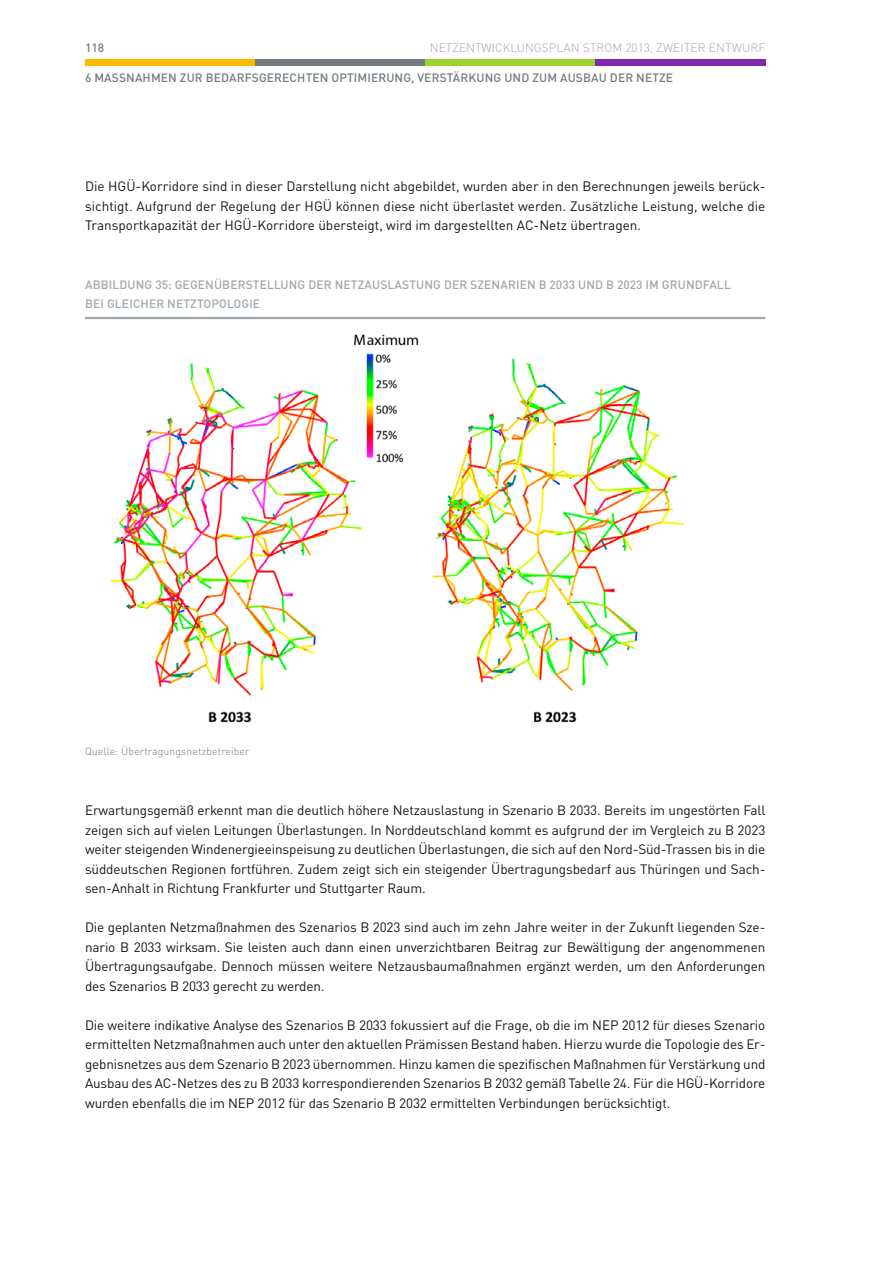
<style>
.page{position:relative;width:893px;height:1263px;background:#fff}
.page>*{position:absolute;margin:0;border:0;box-sizing:border-box;transform-origin:0 0}
.t1{font:13.5px/19.5px "DINOT";letter-spacing:-.01em;color:#151616;text-align:justify}
.t2{font:500 12px "DINOT";letter-spacing:.01em;color:#a0a8ad}
.t3{font:500 12px "DINOT";letter-spacing:.01em;color:#747c80}
.t4{font:300 12px "DINOT";color:#a0a8ad}
.t5{font:300 10.5px "DINOT";letter-spacing:.01em;color:#747c80}
</style>
<div class="page">
<div style="left:85px;top:59px;width:170px;height:6px;background:#fbba00"></div>
<div style="left:255px;top:59px;width:170px;height:6px;background:#747c80"></div>
<div style="left:425px;top:59px;width:170px;height:6px;background:#9bd330"></div>
<div style="left:595px;top:59px;width:170px;height:6px;background:#7f29af"></div>
<hr style="left:85px;top:317px;width:680px;height:2px;background:#a0a8ad">
<img style="left:110px;top:334px;width:574px;height:389px">
<p class="t3" style="left:85px;top:40px;width:21px">118</p>
<p class="t4" style="left:430px;top:40px;width:235px">NETZENTWICKLUNGSPLAN strom 2013, zweite</p>
<p class="t4" style="left:698px;top:40px;width:28px">r Entwu</p>
<p class="t4" style="left:750px;top:40px;width:16px">rf</p>
<p class="t3" style="left:85px;top:70px;width:36px">6 MASSN</p>
<p class="t3" style="left:135px;top:70px;width:110px">AHM EN ZUR BEDARFS</p>
<p class="t3" style="left:259px;top:70px;width:128px">GERECHTEN OPTIM IERUN</p>
<p class="t3" style="left:403px;top:70px;width:66px">G, VERSTÄRKUN</p>
<p class="t3" style="left:494px;top:70px;width:181px">G UN D ZUM AUSBAU DER N ETZE</p>
<p class="t1" style="left:85px;top:176px;width:682px">Die HGÜ-Korridore sind in dieser Darstellung nicht abgebildet, wurden aber in den Berechnungen jeweils berück&shy;sichtigt. Aufgrund der Regelung der HGÜ können diese nicht überlastet werden. Zusätzliche Leistung, welche die Transportkapazität der HGÜ-Korridore übersteigt, wird im dargestellten AC-Netz übertragen.</p>
<p class="t2" style="left:85px;top:277px;width:106px">ABBI LDUNG 35: GEGE</p>
<p class="t2" style="left:205px;top:277px;width:138px">NÜBERSTELLUNG DER NETZA</p>
<p class="t2" style="left:372px;top:277px;width:360px">USLASTUNG DER SZENARIEN B 2033 UND B 2023 I M GRUND FALL</p>
<p class="t2" style="left:85px;top:296px;width:7px">BEI</p>
<p class="t2" style="left:107px;top:296px;width:69px">GLEICHER NETZTO</p>
<p class="t2" style="left:211px;top:296px;width:30px">POLOGIE</p>
<p class="t5" style="left:85px;top:745px;width:166px">Quelle: Übertragungsnetzbetreiber</p>
<p class="t1" style="left:85px;top:800px;width:682px">Erwartungsgemäß erkennt man die deutlich höhere Netzauslastung in Szenario B 2033. Bereits im ungestörten Fall zeigen sich auf vielen Leitungen Überlastungen. In Norddeutschland kommt es aufgrund der im Vergleich zu B 2023 weiter steigenden Windenergieeinspeisung zu deutlichen Überlastungen, die sich auf den Nord-Süd-Trassen bis in die süddeutschen Regionen fortführen. Zudem zeigt sich ein steigender Übertragungsbedarf aus Thüringen und Sach&shy;sen-Anhalt in Richtung Frankfurter und Stuttgarter Raum.</p>
<p class="t1" style="left:85px;top:917px;width:682px">Die geplanten Netzmaßnahmen des Szenarios B 2023 sind auch im zehn Jahre weiter in der Zukunft liegenden Sze&shy;nario B 2033 wirksam. Sie leisten auch dann einen unverzichtbaren Beitrag zur Bewältigung der angenommenen Übertragungsaufgabe. Dennoch müssen weitere Netzausbaumaßnahmen ergänzt werden, um den Anforderungen des Szenarios B 2033 gerecht zu werden.</p>
<p class="t1" style="left:85px;top:1015px;width:682px">Die weitere indikative Analyse des Szenarios B 2033 fokussiert auf die Frage, ob die im NEP 2012 für dieses Szenario ermittelten Netzmaßnahmen auch unter den aktuellen Prämissen Bestand haben. Hierzu wurde die Topologie des Er&shy;gebnisnetzes aus dem Szenario B 2023 übernommen. Hinzu kamen die spezifischen Maßnahmen für Verstärkung und Ausbau des AC-Netzes des zu B 2033 korrespondierenden Szenarios B 2032 gemäß Tabelle 24. Für die HGÜ-Korridore wurden ebenfalls die im NEP 2012 für das Szenario B 2032 ermittelten Verbindungen berücksichtigt.</p>
</div>
